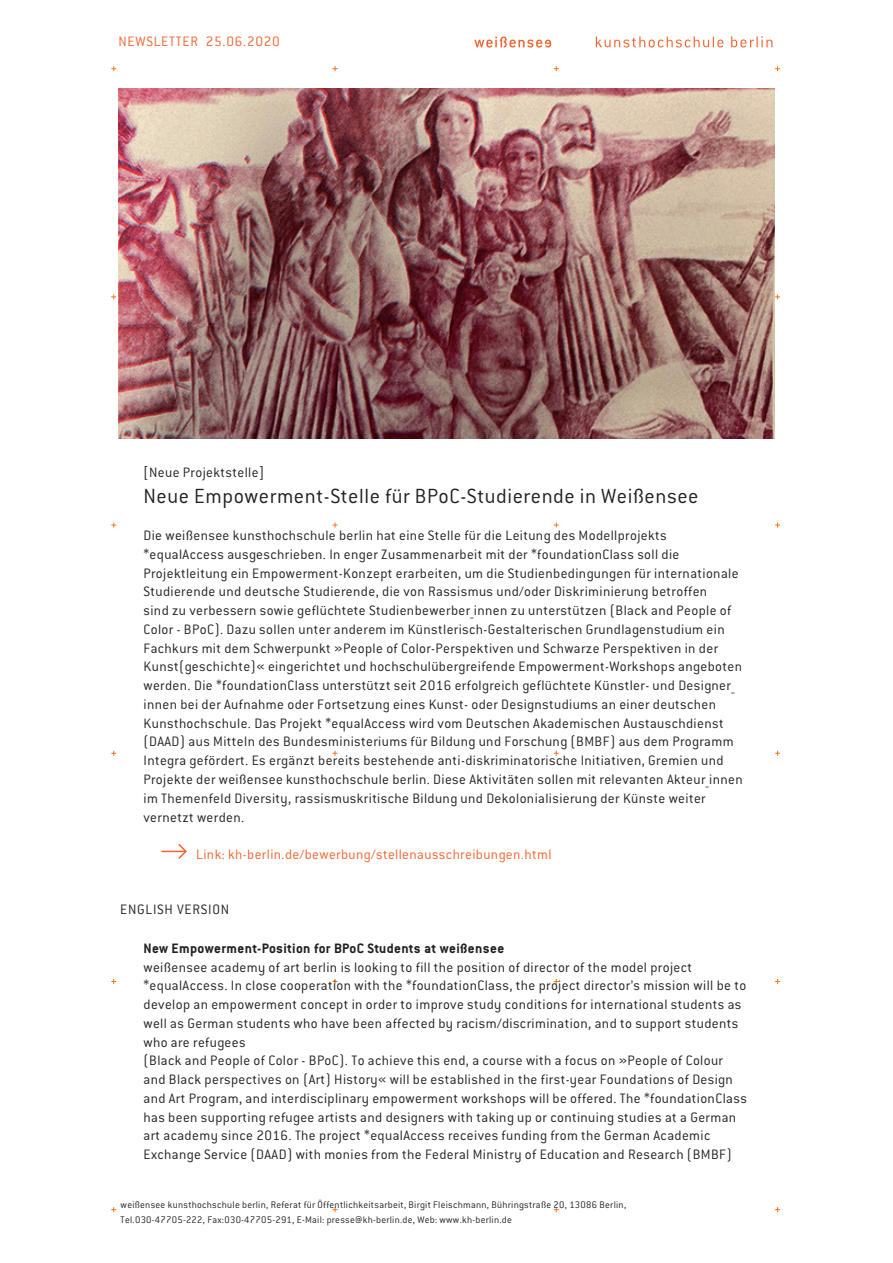
<style>
.page{position:relative;width:893px;height:1263px;background:#fff}
.page>*{position:absolute;margin:0;border:0;box-sizing:border-box;transform-origin:0 0}
.Überschrift{font:300 22.5px "Weissensee Diktator";letter-spacing:.025em;color:#231f20}
.Fließtext{font:300 15px/18.8px "Weissensee Diktator";letter-spacing:.025em;color:#231f20}
.t1{font:300 15px "Weissensee Diktator";letter-spacing:.025em;color:#f2642f}
.Überschrift_Englisch{font:700 15px "Weissensee Diktator";letter-spacing:.025em;color:#231f20}
.t2{font:300 15px "Weissensee Diktator";letter-spacing:.05em;color:#f2642f}
.Kategorie_der_News{font:300 15px "Weissensee Diktator";letter-spacing:.025em;color:#231f20}
.Fließtext-2{font:300 15px "Weissensee Diktator";letter-spacing:.05em;color:#231f20}
.t3{font:300 10.5px/15px "Weissensee Diktator";letter-spacing:.025em;color:#231f20}
</style>
<div class="page">
<svg style="left:474px;top:37px;width:77px;height:11px"></svg>
<svg style="left:596px;top:37px;width:127px;height:11px"></svg>
<svg style="left:731px;top:36px;width:41px;height:11px"></svg>
<svg style="left:161px;top:844px;width:26px;height:15px"></svg>
<img style="left:119px;top:88px;width:655px;height:350px">
<p class="t2" style="left:119px;top:34px;width:163px">NEWSLETTER 25.06.2020</p>
<p class="Kategorie_der_News" style="left:144px;top:464px;width:122px">[Neue Projektstelle]</p>
<p class="Überschrift" style="left:144px;top:483px;width:557px">Neue Empowerment-Stelle für BPoC-Studierende in Weißensee</p>
<p class="Fließtext" style="left:144px;top:526px;width:601px">Die weißensee kunsthochschule berlin hat eine Stelle für die Leitung des Modellprojekts *equalAccess ausgeschrieben. In enger Zusammenarbeit mit der *foundationClass soll die Projektleitung ein Empowerment-Konzept erarbeiten, um die Studienbedingungen für internationale Studierende und deutsche Studierende, die von Rassismus und/oder Diskriminierung betroffen<br>sind zu verbessern sowie geflüchtete Studienbewerber_innen zu unterstützen (Black and People of Color - BPoC). Dazu sollen unter anderem im Künstlerisch-Gestalterischen Grundlagenstudium ein Fachkurs mit dem Schwerpunkt »People of Color-Perspektiven und Schwarze Perspektiven in der Kunst(geschichte)« eingerichtet und hochschulübergreifende Empowerment-Workshops angeboten werden. Die *foundationClass unterstützt seit 2016 erfolgreich geflüchtete Künstler- und Designer_ innen bei der Aufnahme oder Fortsetzung eines Kunst- oder Designstudiums an einer deutschen Kunsthochschule. Das Projekt *equalAccess wird vom Deutschen Akademischen Austauschdienst (DAAD) aus Mitteln des Bundesministeriums für Bildung und Forschung (BMBF) aus dem Programm Integra gefördert. Es ergänzt bereits bestehende anti-diskriminatorische Initiativen, Gremien und Projekte der weißensee kunsthochschule berlin. Diese Aktivitäten sollen mit relevanten Akteur_innen im Themenfeld Diversity, rassismuskritische Bildung und Dekolonialisierung der Künste weiter vernetzt werden.</p>
<p class="t1" style="left:196px;top:846px;width:357px">Link: kh-berlin.de/bewerbung/stellenausschreibungen.html</p>
<p class="Fließtext-2" style="left:120px;top:901px;width:111px">ENGLISH VERSION</p>
<p class="Überschrift_Englisch" style="left:144px;top:939px;width:362px">New Empowerment-Position for BPoC Students at weißensee</p>
<p class="Fließtext" style="left:144px;top:957px;width:604px">weißensee academy of art berlin is looking to fill the position of director of the model project *equalAccess. In close cooperation with the *foundationClass, the project director’s mission will be to develop an empowerment concept in order to improve study conditions for international students as well as German students who have been affected by racism/discrimination, and to support students who are refugees</p>
<p class="Fließtext" style="left:144px;top:1051px;width:605px">(Black and People of Color - BPoC). To achieve this end, a course with a focus on »People of Colour and Black perspectives on (Art) History« will be established in the first-year Foundations of Design and Art Program, and interdisciplinary empowerment workshops will be offered. The *foundationClass has been supporting refugee artists and designers with taking up or continuing studies at a German art academy since 2016. The project *equalAccess receives funding from the German Academic Exchange Service (DAAD) with monies from the Federal Ministry of Education and Research (BMBF)</p>
<p class="t3" style="left:121px;top:1197px;width:507px">weißensee kunsthochschule berlin, Referat für Öffentlichkeitsarbeit, Birgit Fleischmann, Bühringstraße 20, 13086 Berlin,<br>Tel.030-47705-222, Fax:030-47705-291, E-Mail: presse@kh-berlin.de, Web: www.kh-berlin.de</p>
</div>
